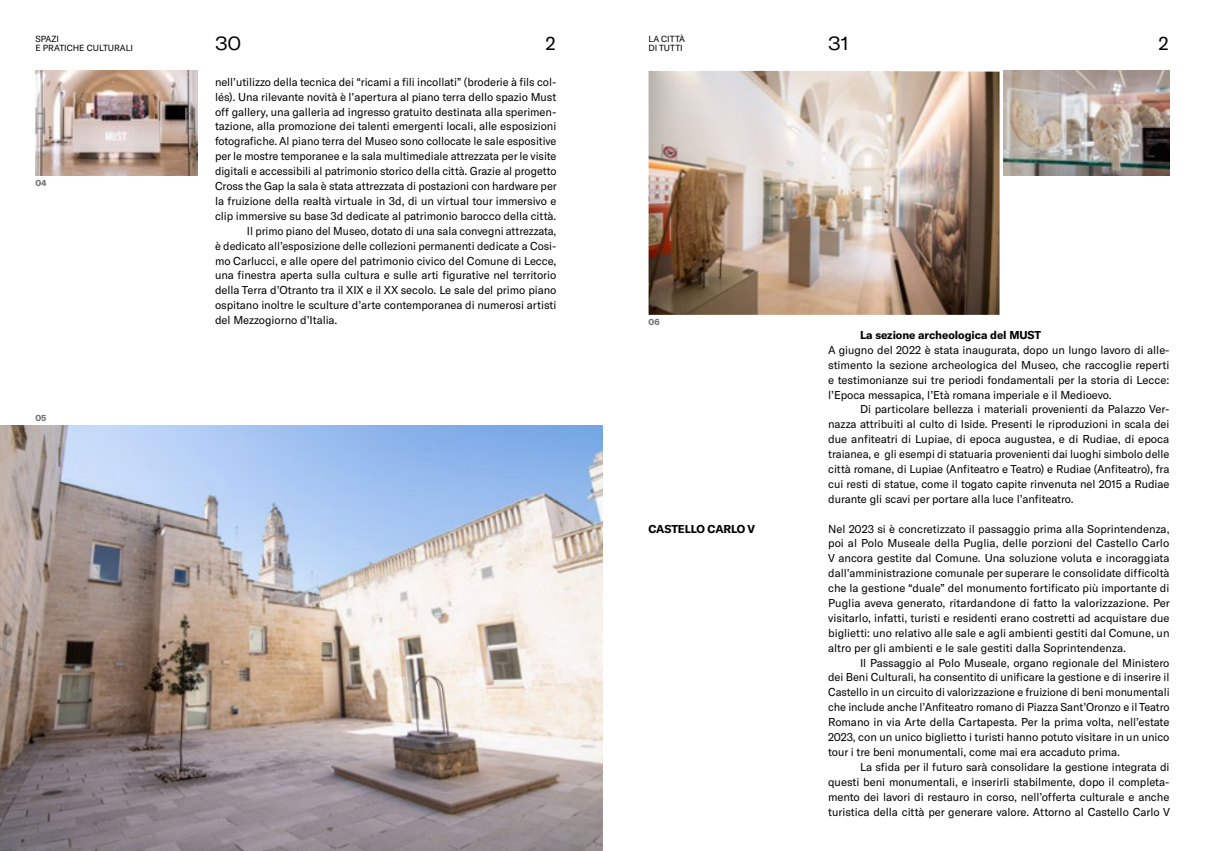
<style>
.page{position:relative;width:1205px;height:851px;background:#fff}
.page>*{position:absolute;margin:0;border:0;box-sizing:border-box;transform-origin:0 0}
.t1{font:expanded 18.75px "GT America";color:#000}
.t2{font:18.75px "GT America";color:#000}
.t3{font:11.25px/14.9px "GT America";letter-spacing:-.005em;color:#000;text-align:justify}
.t4{font:700 11.25px "GT America";letter-spacing:-.005em;color:#000}
.t5{font:8.75px/8.8px "GT America";letter-spacing:-.005em;color:#000}
.t6{font:700 8.75px "GT America";color:#706f6f}
</style>
<div class="page">
<img style="left:35px;top:71px;width:162px;height:104px">
<img style="left:1003px;top:71px;width:166px;height:104px">
<img style="left:0;top:425px;width:602px;height:425px">
<img style="left:648px;top:71px;width:351px;height:244px">
<p class="t5" style="left:35px;top:35px;width:99px">SPAZI<br>E PRATICHE CULTURALI</p>
<p class="t6" style="left:35px;top:177px;width:13px">04</p>
<p class="t6" style="left:35px;top:412px;width:13px">05</p>
<p class="t5" style="left:648px;top:35px;width:38px">LA CITTÀ</p>
<h1 class="t1" style="left:215px;top:33px;width:28px">30</h1>
<h1 class="t2" style="left:545px;top:33px;width:13px">2</h1>
<p class="t5" style="left:648px;top:44px;width:36px">DI TUTTI</p>
<h1 class="t2" style="left:1158px;top:33px;width:13px">2</h1>
<h1 class="t1" style="left:828px;top:33px;width:22px">31</h1>
<p class="t3" style="left:215px;top:74px;width:343px">nell’utilizzo della tecnica dei “ricami a fili incollati” (broderie à fils col-</p>
<p class="t3" style="left:215px;top:89px;width:343px">lés). Una rilevante novità è l’apertura al piano terra dello spazio Must</p>
<p class="t3" style="left:215px;top:104px;width:343px">off gallery, una galleria ad ingresso gratuito destinata alla sperimen-</p>
<p class="t3" style="left:215px;top:119px;width:343px">tazione, alla promozione dei talenti emergenti locali, alle esposizioni</p>
<p class="t3" style="left:215px;top:134px;width:343px">fotografiche. Al piano terra del Museo sono collocate le sale espositive</p>
<p class="t3" style="left:215px;top:149px;width:343px">per le mostre temporanee e la sala multimediale attrezzata per le visite</p>
<p class="t3" style="left:215px;top:164px;width:343px">digitali e accessibili al patrimonio storico della città. Grazie al progetto</p>
<p class="t3" style="left:215px;top:179px;width:343px">Cross the Gap la sala è stata attrezzata di postazioni con hardware per</p>
<p class="t3" style="left:215px;top:193px;width:343px">la fruizione della realtà virtuale in 3d, di un virtual tour immersivo e</p>
<p class="t3" style="left:215px;top:208px;width:343px">clip immersive su base 3d dedicate al patrimonio barocco della città.</p>
<p class="t3" style="left:247px;top:223px;width:311px">Il primo piano del Museo, dotato di una sala convegni attrezzata,</p>
<p class="t3" style="left:215px;top:238px;width:343px">è dedicato all’esposizione delle collezioni permanenti dedicate a Cosi-</p>
<p class="t3" style="left:215px;top:253px;width:343px">mo Carlucci, e alle opere del patrimonio civico del Comune di Lecce,</p>
<p class="t3" style="left:215px;top:268px;width:343px">una finestra aperta sulla cultura e sulle arti figurative nel territorio</p>
<p class="t3" style="left:215px;top:283px;width:343px">della Terra d’Otranto tra il XIX e il XX secolo. Le sale del primo piano</p>
<p class="t3" style="left:215px;top:298px;width:343px">ospitano inoltre le sculture d’arte contemporanea di numerosi artisti</p>
<p class="t3" style="left:215px;top:312px;width:124px">del Mezzogiorno d’Italia.</p>
<p class="t6" style="left:648px;top:317px;width:13px">06</p>
<p class="t4" style="left:648px;top:521px;width:108px">CASTELLO CARLO V</p>
<p class="t4" style="left:860px;top:328px;width:183px">La sezione archeologica del MUST</p>
<p class="t3" style="left:828px;top:342px;width:343px">A giugno del 2022 è stata inaugurata, dopo un lungo lavoro di alle&shy;stimento la sezione archeologica del Museo, che raccoglie reperti e testimonianze sui tre periodi fondamentali per la storia di Lecce: l’Epoca messapica, l’Età romana imperiale e il Medioevo.</p>
<p class="t3" style="left:828px;top:402px;width:343px;text-indent:32px">Di particolare bellezza i materiali provenienti da Palazzo Ver&shy;nazza attribuiti al culto di Iside. Presenti le riproduzioni in scala dei due anfiteatri di Lupiae, di epoca augustea, e di Rudiae, di epoca traianea, e gli esempi di statuaria provenienti dai luoghi simbolo delle città romane, di Lupiae (Anfiteatro e Teatro) e Rudiae (Anfiteatro), fra cui resti di statue, come il togato capite rinvenuta nel 2015 a Rudiae durante gli scavi per portare alla luce l’anfiteatro.</p>
<p class="t3" style="left:828px;top:521px;width:343px">Nel 2023 si è concretizzato il passaggio prima alla Soprintendenza, poi al Polo Museale della Puglia, delle porzioni del Castello Carlo V ancora gestite dal Comune. Una soluzione voluta e incoraggiata dall’amministrazione comunale per superare le consolidate difficoltà che la gestione “duale” del monumento fortificato più importante di Puglia aveva generato, ritardandone di fatto la valorizzazione. Per visitarlo, infatti, turisti e residenti erano costretti ad acquistare due biglietti: uno relativo alle sale e agli ambienti gestiti dal Comune, un altro per gli ambienti e le sale gestiti dalla Soprintendenza.</p>
<p class="t3" style="left:828px;top:655px;width:343px;text-indent:32px">Il Passaggio al Polo Museale, organo regionale del Ministero dei Beni Culturali, ha consentito di unificare la gestione e di inserire il Castello in un circuito di valorizzazione e fruizione di beni monumentali che include anche l’Anfiteatro romano di Piazza Sant’Oronzo e il Teatro Romano in via Arte della Cartapesta. Per la prima volta, nell’estate 2023, con un unico biglietto i turisti hanno potuto visitare in un unico tour i tre beni monumentali, come mai era accaduto prima.</p>
<p class="t3" style="left:828px;top:759px;width:343px;text-indent:32px">La sfida per il futuro sarà consolidare la gestione integrata di questi beni monumentali, e inserirli stabilmente, dopo il completa&shy;mento dei lavori di restauro in corso, nell’offerta culturale e anche turistica della città per generare valore. Attorno al Castello Carlo V</p>
</div>
